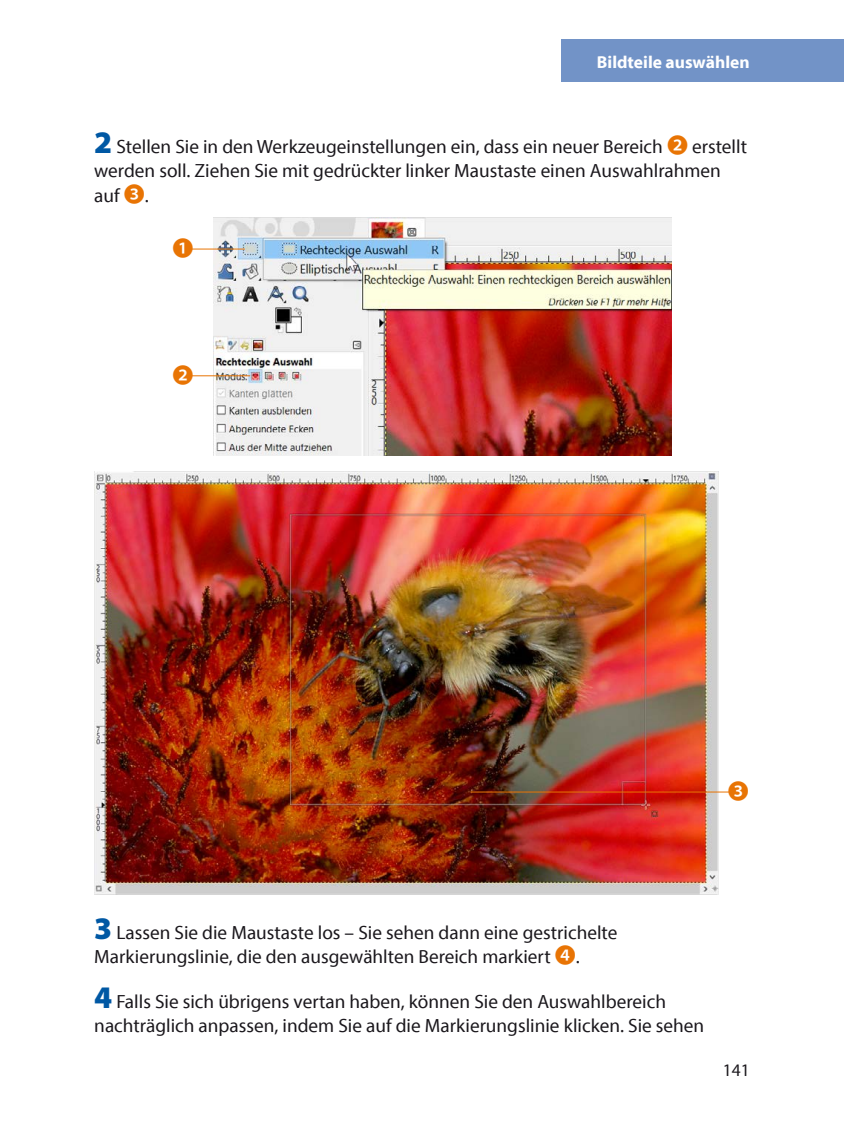
<style>
.page{position:relative;width:844px;height:1141px;background:#fff}
.page>*{position:absolute;margin:0;border:0;box-sizing:border-box;transform-origin:0 0}
.t1{font:21px "Koz Go Pr 6 N";color:#e87404}
.t2{font:19.25px/24.5px "Myriad Pro";color:#1a171c}
.t3{font:700 17.5px "Myriad Pro";color:#fff}
.t4{font:17.5px "Myriad Pro";color:#1a171c}
.s1{font-weight:900;font-size:31.5px;color:#0058a4}
.s2{font-family:"Koz Go Pr 6 N";font-size:21px;color:#e87404}
</style>
<div class="page">
<div style="left:561px;top:40px;width:282px;height:42px;background:#7293c7"></div>
<img style="left:213px;top:217px;width:458px;height:239px">
<hr style="left:190px;top:249px;width:55px;height:1px;background:#e87404">
<hr style="left:190px;top:375px;width:60px;height:1px;background:#e87404">
<img style="left:94px;top:472px;width:624px;height:423px">
<hr style="left:470px;top:792px;width:259px;height:1px;background:#e87404">
<p class="t3" style="left:596px;top:50px;width:154px">Bildteile auswählen</p>
<p class="t2" style="left:94px;top:134px;width:654px"><span class="s1">2</span> Stellen Sie in den Werkzeugeinstellungen ein, dass ein neuer Bereich <span class="s2">❷</span> erstellt werden soll. Ziehen Sie mit gedrückter linker Maustaste einen Auswahlrahmen auf <span class="s2">❸</span>.</p>
<p class="t1" style="left:172px;top:236px;width:22px">❶</p>
<p class="t1" style="left:172px;top:363px;width:22px">❷</p>
<p class="t1" style="left:727px;top:779px;width:22px">❸</p>
<p class="t2" style="left:94px;top:920px;width:524px"><span class="s1">3</span> Lassen Sie die Maustaste los – Sie sehen dann eine gestrichelte<br>Markierungslinie, die den ausgewählten Bereich markiert <span class="s2">❹</span>.</p>
<p class="t2" style="left:94px;top:989px;width:611px"><span class="s1">4</span> Falls Sie sich übrigens vertan haben, können Sie den Auswahlbereich nachträglich anpassen, indem Sie auf die Markierungslinie klicken. Sie sehen</p>
<p class="t4" style="left:722px;top:1059px;width:28px">141</p>
</div>
